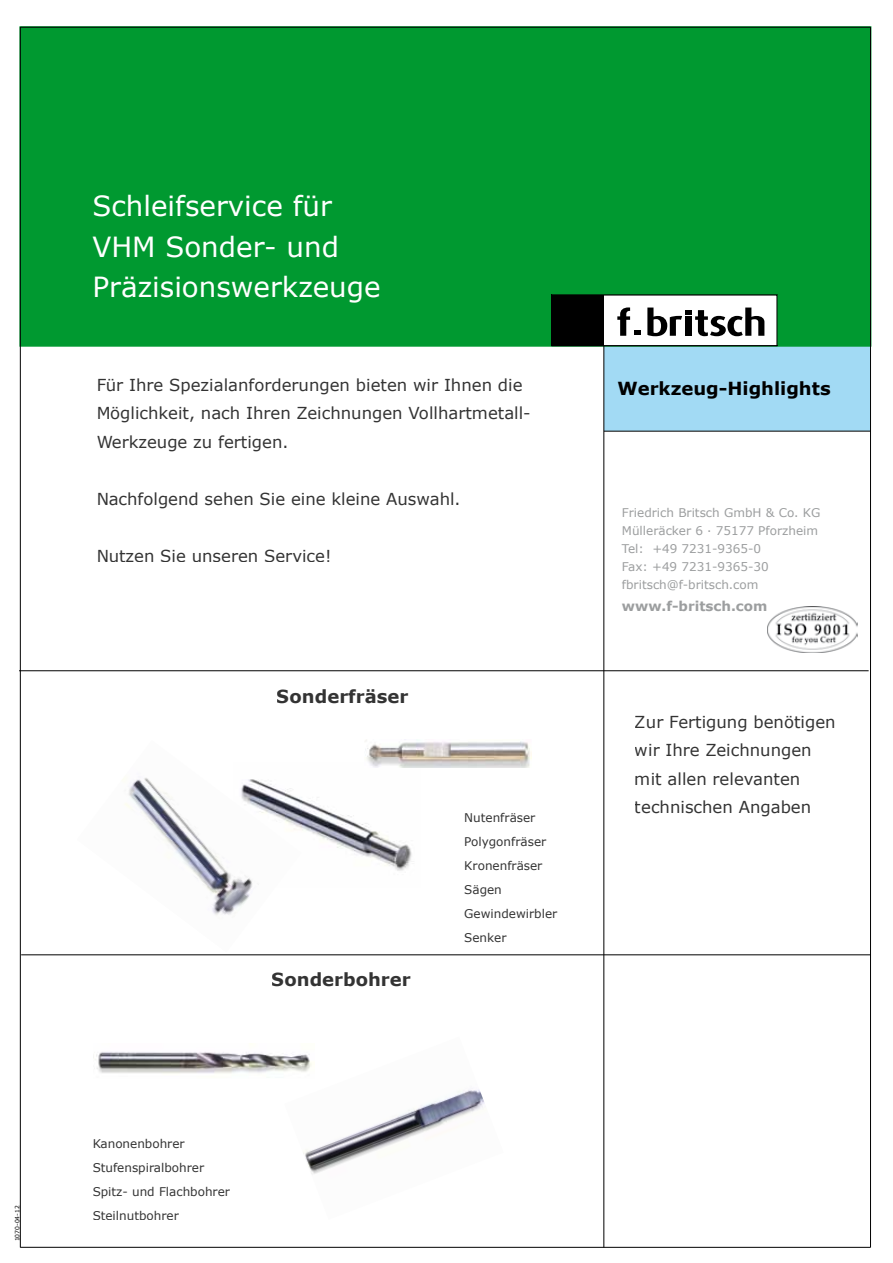
<style>
.page{position:relative;width:893px;height:1263px;background:#fff}
.page>*{position:absolute;margin:0;border:0;box-sizing:border-box;transform-origin:0 0}
.t1{font:27.75px/40.5px "Verdana";color:#fff}
.t2{font:700 18px "Verdana";color:#000}
.t3{font:16.5px/28.5px "Verdana";color:#000}
.t4{font:700 13.5px "Verdana";color:#9c9e9f}
.t5{font:12px/24px "Verdana";color:#000}
.t6{font:12px/18px "Verdana";color:#9c9e9f}
.t7{font:6px "Verdana";color:#000}
</style>
<div class="page">
<div style="left:604px;top:346px;width:266px;height:85px;background:#a2daf4"></div>
<div style="left:20px;top:27px;width:851px;height:319px;background:#009930"></div>
<svg style="left:551px;top:295px;width:224px;height:51px;background:#989898"></svg>
<div style="left:552px;top:295px;width:225px;height:51px;border:1px solid #000"></div>
<hr style="left:604px;top:431px;width:266px;height:1px;background:#000">
<hr style="left:604px;top:346px;width:1px;height:901px;background:#000">
<hr style="left:21px;top:954px;width:850px;height:1px;background:#000">
<hr style="left:20px;top:27px;width:1px;height:1220px;background:#000">
<hr style="left:870px;top:27px;width:1px;height:1220px;background:#000">
<hr style="left:20px;top:1247px;width:850px;height:1px;background:#000">
<hr style="left:20px;top:27px;width:850px;height:1px;background:#000">
<hr style="left:19px;top:670px;width:850px;height:1px;background:#000">
<img style="left:767px;top:606px;width:90px;height:46px">
<img style="left:302px;top:797px;width:110px;height:74px">
<img style="left:122px;top:778px;width:180px;height:137px">
<img style="left:365px;top:740px;width:166px;height:28px">
<img style="left:96px;top:1052px;width:188px;height:22px">
<img style="left:284px;top:1054px;width:201px;height:120px">
<p class="t7" style="left:13px;top:1241px;width:37px;rotate:-90deg">1070-04-12</p>
<h1 class="t1" style="left:92px;top:185px;width:290px">Schleifservice für<br>VHM Sonder- und<br>Präzisionswerkzeuge</h1>
<p class="t3" style="left:96px;top:370px;width:436px">Für Ihre Spezialanforderungen bieten wir Ihnen die<br>Möglichkeit, nach Ihren Zeichnungen Vollhartmetall-<br>Werkzeuge zu fertigen.</p>
<p class="t3" style="left:96px;top:484px;width:366px">Nachfolgend sehen Sie eine kleine Auswahl.</p>
<p class="t3" style="left:96px;top:541px;width:237px">Nutzen Sie unseren Service!</p>
<p class="t2" style="left:277px;top:684px;width:133px">Sonderfräser</p>
<p class="t2" style="left:272px;top:966px;width:141px">Sonderbohrer</p>
<p class="t5" style="left:464px;top:806px;width:95px">Nutenfräser<br>Polygonfräser<br>Kronenfräser<br>Sägen<br>Gewindewirbler<br>Senker</p>
<p class="t2" style="left:617px;top:376px;width:215px">Werkzeug-Highlights</p>
<p class="t6" style="left:622px;top:503px;width:200px">Friedrich Britsch GmbH &amp; Co. KG<br>Mülleräcker 6 · 75177 Pforzheim<br>Tel: +49 7231-9365-0<br>Fax: +49 7231-9365-30 fbritsch@f-britsch.com</p>
<p class="t4" style="left:622px;top:597px;width:147px">www.f-britsch.com</p>
<p class="t3" style="left:635px;top:707px;width:202px">Zur Fertigung benötigen wir Ihre Zeichnungen mit allen relevanten technischen Angaben</p>
<p class="t5" style="left:93px;top:1131px;width:139px">Kanonenbohrer<br>Stufenspiralbohrer<br>Spitz- und Flachbohrer<br>Steilnutbohrer</p>
</div>
